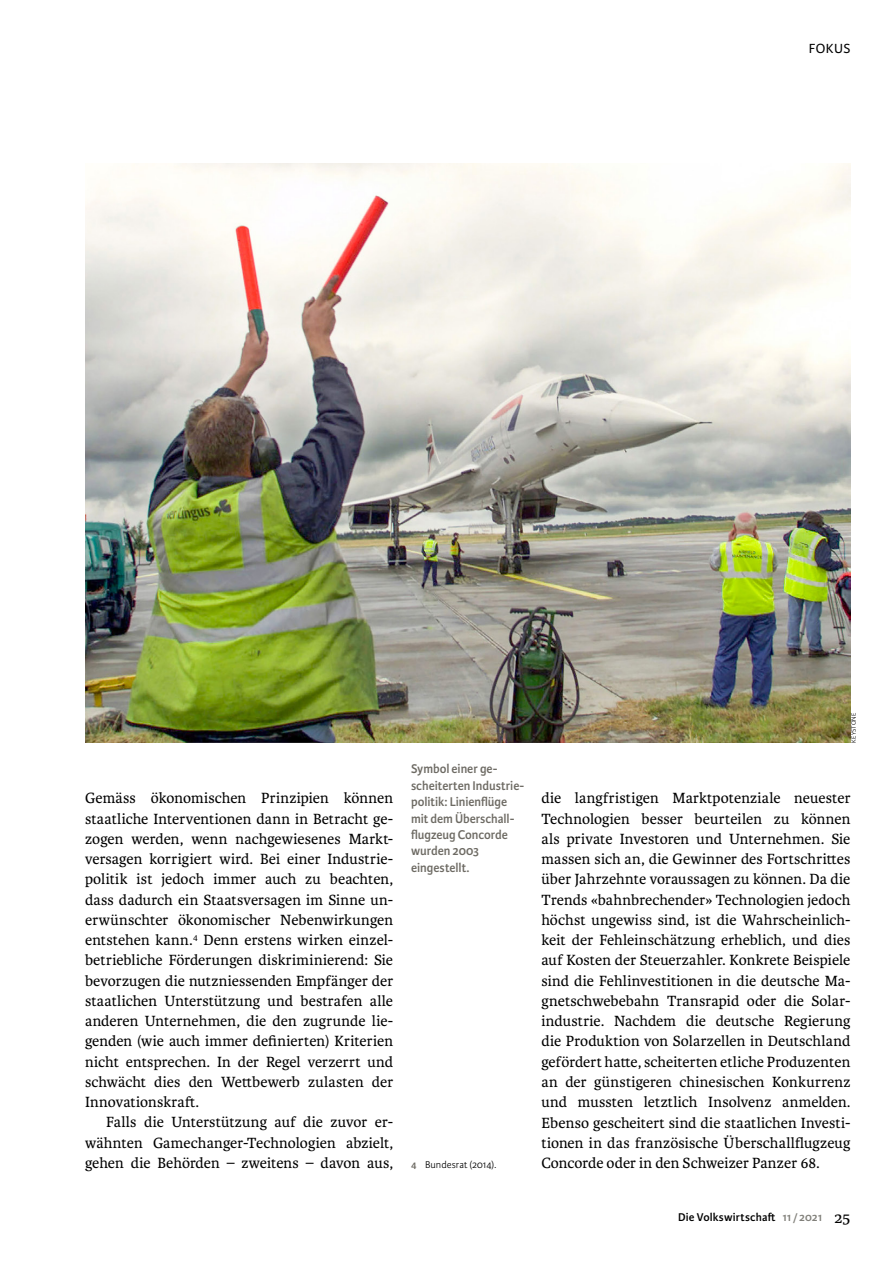
<style>
.page{position:relative;width:893px;height:1263px;background:#fff}
.page>*{position:absolute;margin:0;border:0;box-sizing:border-box;transform-origin:0 0}
.t1{font:15.75px/20.2px "Karmina";letter-spacing:.005em;color:#000;text-align:justify}
.t2{font:14.1px "Karmina Sans";letter-spacing:.035em;color:#000}
.t3{font:600 13.5px/16.5px "Karmina Sans";color:#6d6a63;scale:.95 1}
.t4{font:600 12px "Karmina Sans";letter-spacing:.01em;color:#000}
.t5{font:300 10.5px "Karmina Sans";letter-spacing:.005em;color:#000}
.t6{font:300 6.75px "Karmina Sans";letter-spacing:.01em;color:#000}
.s1{font-weight:600;color:#6d6a63}
.s2{color:#81807a}
.s3{font-family:"Karmina";font-weight:400;font-size:16.5px}
</style>
<div class="page">
<img style="left:85px;top:164px;width:765px;height:578px">
<p class="t2" style="left:809px;top:41px;width:43px">FOKUS</p>
<p class="t1" style="left:85px;top:788px;width:310px">Gemäss ökonomischen Prinzipien können staatliche Interventionen dann in Betracht ge&shy;zogen werden, wenn nachgewiesenes Markt&shy;versagen korrigiert wird. Bei einer Industrie&shy;politik ist jedoch immer auch zu beachten, dass dadurch ein Staatsversagen im Sinne un&shy;erwünschter ökonomischer Nebenwirkungen entstehen kann.<sup>4</sup> Denn erstens wirken einzel&shy;betriebliche Förderungen diskriminierend: Sie bevorzugen die nutzniessenden Empfänger der staatlichen Unterstützung und bestrafen alle anderen Unternehmen, die den zugrunde lie&shy;genden (wie auch immer definierten) Kriterien nicht entsprechen. In der Regel verzerrt und schwächt dies den Wettbewerb zulasten der Innovationskraft.</p>
<p class="t1" style="left:85px;top:1112px;width:310px;text-indent:21px">Falls die Unterstützung auf die zuvor er&shy;wähnten Gamechanger-Technologien abzielt, gehen die Behörden – zweitens – davon aus,</p>
<p class="t3" style="left:411px;top:760px;width:121px">Symbol einer ge&shy;scheiterten Industrie&shy;politik: Linienflüge mit dem Überschall&shy;flugzeug Concorde wurden 2003 eingestellt.</p>
<p class="t6" style="left:850px;top:743px;width:31px;rotate:-90deg">KEYSTONE</p>
<p class="t1" style="left:541px;top:788px;width:311px">die langfristigen Marktpotenziale neuester Technologien besser beurteilen zu können als private Investoren und Unternehmen. Sie massen sich an, die Gewinner des Fortschrittes über Jahrzehnte voraussagen zu können. Da die Trends «bahnbrechender» Technologien jedoch höchst ungewiss sind, ist die Wahrscheinlich&shy;keit der Fehleinschätzung erheblich, und dies auf Kosten der Steuerzahler. Konkrete Beispiele sind die Fehlinvestitionen in die deutsche Ma&shy;gnetschwebebahn Transrapid oder die Solar&shy;industrie. Nachdem die deutsche Regierung die Produktion von Solarzellen in Deutschland gefördert hatte, scheiterten etliche Produzenten an der günstigeren chinesischen Konkurrenz und mussten letztlich Insolvenz anmelden.<br>Ebenso gescheitert sind die staatlichen Investi&shy;tionen in das französische Überschallflugzeug</p>
<p class="t5" style="left:411px;top:1159px;width:87px"><span class="s1">4</span> Bundesrat (2014).</p>
<p class="t1" style="left:541px;top:1153px;width:280px">Concorde oder in den Schweizer Panzer 68.</p>
<p class="t4" style="left:678px;top:1210px;width:174px">Die Volkswirtschaft <span class="s2">11/2021</span> <span class="s3">25</span></p>
</div>
